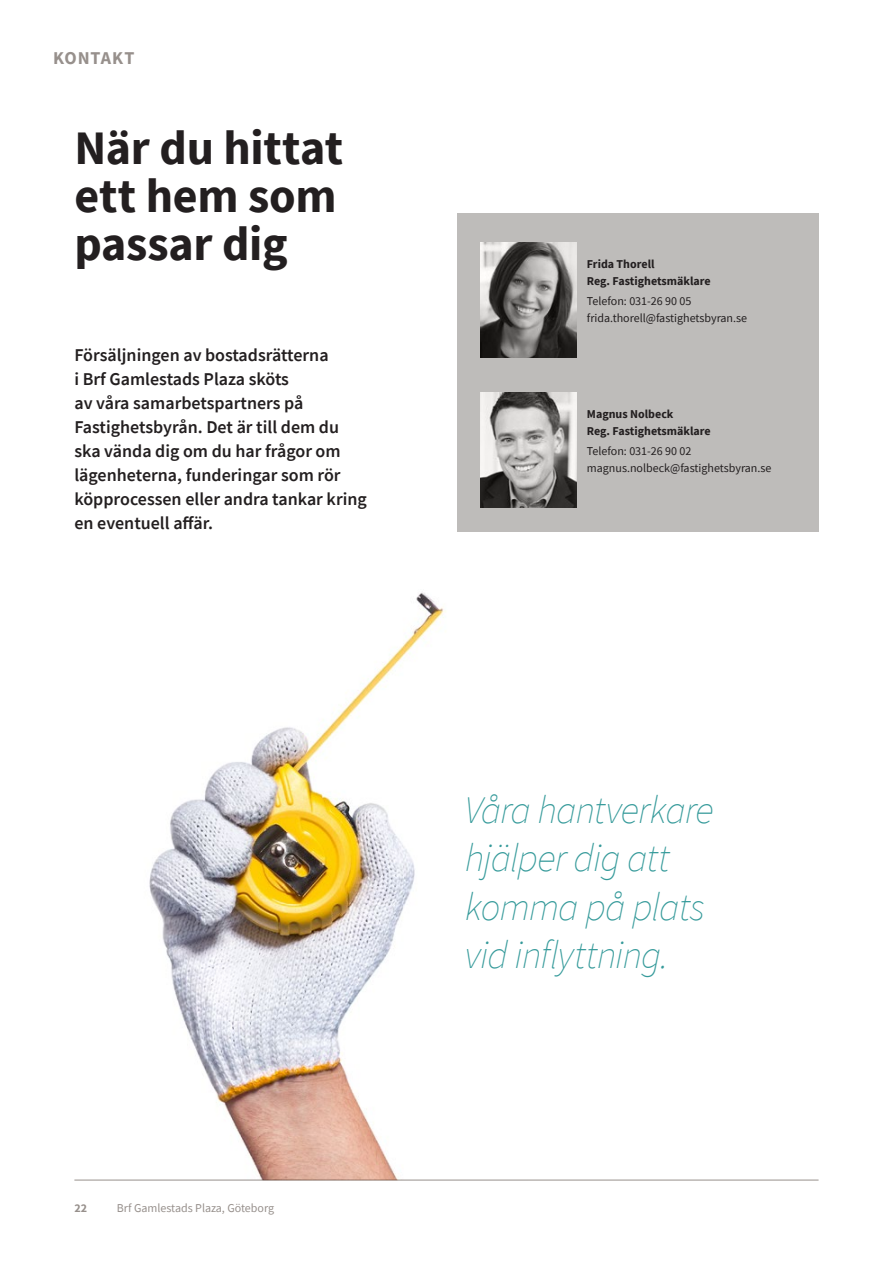
<style>
.page{position:relative;width:893px;height:1263px;background:#fff}
.page>*{position:absolute;margin:0;border:0;box-sizing:border-box;transform-origin:0 0}
.Rubrik_uppslag_32_32{font:700 48px/48px "Source Sans Pro";letter-spacing:-.005em;color:#231f20}
.t1{font:italic 200 39.15px/48.4px "Source Sans Pro";letter-spacing:-.025em;color:#359a9a}
.Ingress_12_16{font:600 18px/24px "Source Sans Pro";color:#231f20}
.Kapitel{font:700 18px "Source Sans Pro";letter-spacing:.045em;color:#97908c}
.t2{font:12px "Source Sans Pro";color:#231f20}
.t3{font:700 12px "Source Sans Pro";color:#231f20}
.t4{font:12px "Source Sans Pro";color:#97908c}
.t5{font:700 12px "Source Sans Pro";color:#97908c}
</style>
<div class="page">
<hr style="left:74px;top:1180px;width:745px;height:1px;background:#97908c">
<img style="left:117px;top:531px;width:455px;height:649px">
<div style="left:457px;top:213px;width:362px;height:318px;background:#bebcba"></div>
<img style="left:480px;top:242px;width:96px;height:115px">
<img style="left:480px;top:392px;width:96px;height:115px">
<p class="Kapitel" style="left:53px;top:46px;width:83px">KONTAKT</p>
<p class="Rubrik_uppslag_32_32" style="left:74px;top:123px;width:270px">När du hittat ett hem som passar dig</p>
<p class="Ingress_12_16" style="left:74px;top:343px;width:294px">Försäljningen av bostadsrätterna<br>i Brf Gamlestads Plaza sköts<br>av våra samarbetspartners på<br>Fastighetsbyrån. Det är till dem du ska vända dig om du har frågor om lägenheterna, funderingar som rör köpprocessen eller andra tankar kring en eventuell affär.</p>
<p class="t3" style="left:587px;top:256px;width:69px">Frida Thorell</p>
<p class="t3" style="left:587px;top:272px;width:125px">Reg. Fastighetsmäklare</p>
<p class="t2" style="left:587px;top:294px;width:106px">Telefon: 031-26 90 05</p>
<p class="t2" style="left:587px;top:310px;width:162px">frida.thorell@fastighetsbyran.se</p>
<p class="t3" style="left:587px;top:406px;width:88px">Magnus Nolbeck</p>
<p class="t3" style="left:587px;top:422px;width:125px">Reg. Fastighetsmäklare</p>
<p class="t2" style="left:587px;top:444px;width:106px">Telefon: 031-26 90 02</p>
<p class="t2" style="left:587px;top:460px;width:186px">magnus.nolbeck@fastighetsbyran.se</p>
<p class="t5" style="left:74px;top:1200px;width:14px">22</p>
<p class="t4" style="left:117px;top:1200px;width:159px">Brf Gamlestads Plaza, Göteborg</p>
<p class="t1" style="left:465px;top:785px;width:250px">Våra hantverkare hjälper dig att komma på plats vid inflyttning.</p>
</div>
